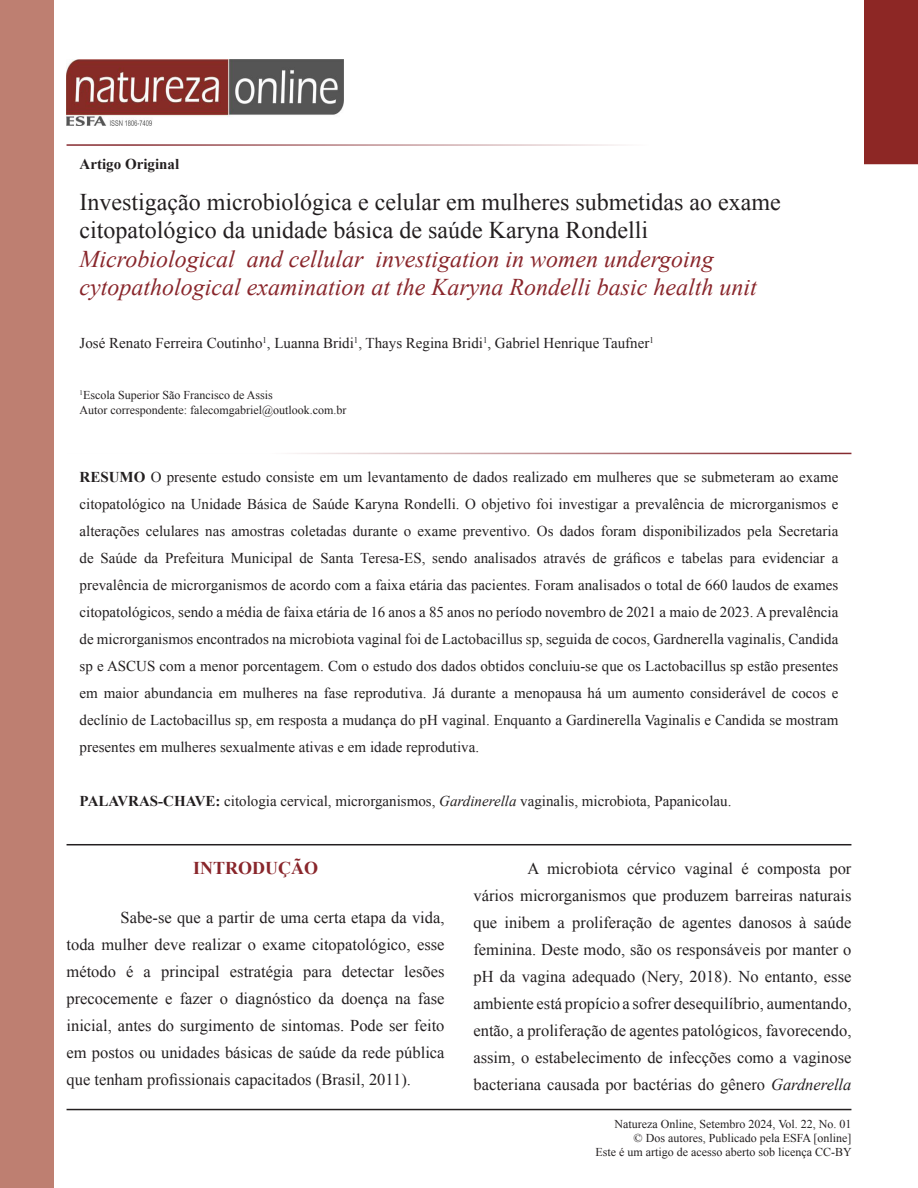
<style>
.page{position:relative;width:918px;height:1188px;background:#fff}
.page>*{position:absolute;margin:0;border:0;box-sizing:border-box;transform-origin:0 0}
.t1{font:italic 24px/28.5px "Times New Roman";color:#89262b}
.t2{font:24px/28.5px "Times New Roman";color:#231f20}
.t3{font:700 18px "Times New Roman";color:#89262b}
.t4{font:16.5px/27px "Times New Roman";color:#231f20;text-align:justify}
.t5{font:15px/27px "Times New Roman";color:#231f20;text-align:justify}
.t6{font:700 15px "Times New Roman";color:#231f20}
.t7{font:12px "Times New Roman";color:#231f20}
.s1{font-weight:700}
.s2{font-style:italic}
</style>
<div class="page">
<div style="left:865px;top:1px;width:52px;height:163px;background:#8d2725"></div>
<div style="left:864px;top:0;width:54px;height:164px;border:2px solid #8d2725"></div>
<img style="left:67px;top:59px;width:277px;height:67px">
<hr style="left:67px;top:144px;width:784px;height:2px;background:#862b30">
<hr style="left:67px;top:453px;width:784px;height:1px;background:#862b30">
<div style="left:1px;top:1px;width:52px;height:1186px;background:#be7f71"></div>
<div style="left:0;top:0;width:54px;height:1188px;border:2px solid #be7f71"></div>
<hr style="left:67px;top:844px;width:784px;height:1px;background:#231f20">
<hr style="left:67px;top:1109px;width:784px;height:1px;background:#231f20">
<p class="t6" style="left:80px;top:154px;width:101px">Artigo Original</p>
<p class="t2" style="left:80px;top:187px;width:703px">Investigação microbiológica e celular em mulheres submetidas ao exame citopatológico da unidade básica de saúde Karyna Rondelli</p>
<p class="t1" style="left:80px;top:244px;width:679px">Microbiological and cellular investigation in women undergoing cytopathological examination at the Karyna Rondelli basic health unit</p>
<p class="t5" style="left:80px;top:329px;width:576px">José Renato Ferreira Coutinho<sup>1</sup>, Luanna Bridi<sup>1</sup>, Thays Regina Bridi<sup>1</sup>, Gabriel Henrique Taufner<sup>1</sup></p>
<p class="t7" style="left:80px;top:387px;width:195px"><sup>1</sup>Escola Superior São Francisco de Assis</p>
<p class="t7" style="left:80px;top:401px;width:269px">Autor correspondente: falecomgabriel@outlook.com.br</p>
<p class="t5" style="left:80px;top:463px;width:760px"><span class="s1">RESUMO</span> O presente estudo consiste em um levantamento de dados realizado em mulheres que se submeteram ao exame citopatológico na Unidade Básica de Saúde Karyna Rondelli. O objetivo foi investigar a prevalência de microrganismos e alterações celulares nas amostras coletadas durante o exame preventivo. Os dados foram disponibilizados pela Secretaria de Saúde da Prefeitura Municipal de Santa Teresa-ES, sendo analisados através de gráficos e tabelas para evidenciar a prevalência de microrganismos de acordo com a faixa etária das pacientes. Foram analisados o total de 660 laudos de exames citopatológicos, sendo a média de faixa etária de 16 anos a 85 anos no período novembro de 2021 a maio de 2023. A prevalência de microrganismos encontrados na microbiota vaginal foi de Lactobacillus sp, seguida de cocos, Gardnerella vaginalis, Candida sp e ASCUS com a menor porcentagem. Com o estudo dos dados obtidos concluiu-se que os Lactobacillus sp estão presentes em maior abundancia em mulheres na fase reprodutiva. Já durante a menopausa há um aumento considerável de cocos e declínio de Lactobacillus sp, em resposta a mudança do pH vaginal. Enquanto a Gardinerella Vaginalis e Candida se mostram presentes em mulheres sexualmente ativas e em idade reprodutiva.</p>
<p class="t5" style="left:80px;top:787px;width:653px"><span class="s1">PALAVRAS-CHAVE:</span> citologia cervical, microrganismos, <span class="s2">Gardinerella</span> vaginalis, microbiota, Papanicolau.</p>
<p class="t3" style="left:193px;top:856px;width:126px">INTRODUÇÃO</p>
<p class="t4" style="left:67px;top:904px;width:380px;text-indent:54px">Sabe-se que a partir de uma certa etapa da vida, toda mulher deve realizar o exame citopatológico, esse método é a principal estratégia para detectar lesões precocemente e fazer o diagnóstico da doença na fase inicial, antes do surgimento de sintomas. Pode ser feito em postos ou unidades básicas de saúde da rede pública que tenham profissionais capacitados (Brasil, 2011).</p>
<p class="t4" style="left:473px;top:854px;width:380px;text-indent:54px">A microbiota cérvico vaginal é composta por vários microrganismos que produzem barreiras naturais que inibem a proliferação de agentes danosos à saúde feminina. Deste modo, são os responsáveis por manter o pH da vagina adequado (Nery, 2018). No entanto, esse ambiente está propício a sofrer desequilíbrio, aumentando, então, a proliferação de agentes patológicos, favorecendo, assim, o estabelecimento de infecções como a vaginose bacteriana causada por bactérias do gênero <span class="s2">Gardnerella</span></p>
<p class="t7" style="left:615px;top:1116px;width:238px">Natureza Online, Setembro 2024, Vol. 22, No. 01</p>
<p class="t7" style="left:634px;top:1130px;width:219px">© Dos autores, Publicado pela ESFA [online]</p>
<p class="t7" style="left:596px;top:1144px;width:258px">Este é um artigo de acesso aberto sob licença CC-BY</p>
</div>
